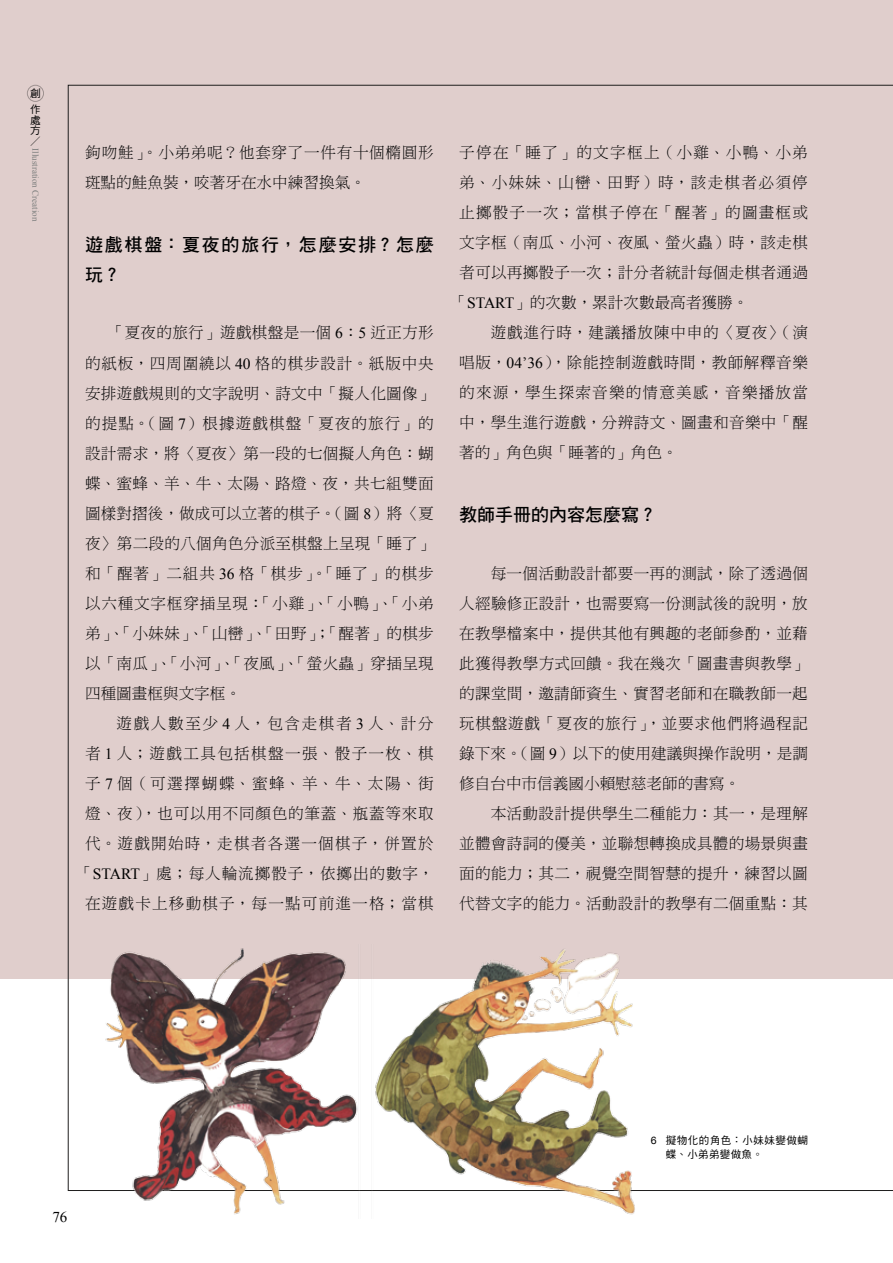
<style>
.page{position:relative;width:893px;height:1263px;background:#fff}
.page>*{position:absolute;margin:0;border:0;box-sizing:border-box;transform-origin:0 0}
.t1{font:18px/30px "DF Hei Std W7";letter-spacing:.1em;color:#000}
.t2{font:18px "DF Hei Std W7";color:#000}
.t3{font:15.6px/30px "DF Ming Std W3";letter-spacing:.045em;color:#000;text-align:justify}
.t4{font:15.6px/30px "DF Ming Std W3";letter-spacing:.08em;color:#000;text-align:right}
.t5{font:15.6px "DF Ming Std W3";letter-spacing:.02em;color:#000}
.t6{font:15.6px "DF Ming Std W3";letter-spacing:.085em;color:#000}
.t7{font:15.6px "DF Ming Std W3";letter-spacing:.075em;color:#000}
.t8{font:15.6px "DF Ming Std W3";color:#000}
.t9{font:15px "Times New Roman";color:#000}
.t10{font:10.5px/13.5px "DF Hei Std W5";letter-spacing:.045em;color:#000}
.t11{font:10.5px "DF Ming Std W3";color:#000}
.t12{font:9px "Times New Roman";color:#7b7d7c}
.s1{font-family:"Times New Roman"}
.s2{font-family:"Helvetica Neue"}
</style>
<div class="page">
<div style="left:0;top:0;width:893px;height:978px;background:#e0cecc"></div>
<img style="left:85px;top:948px;width:551px;height:267px">
<div style="left:27px;top:85px;width:17px;height:17px;border:1px solid #000;border-radius:50%"></div>
<p class="t10" style="left:30px;top:85px;width:12px;line-height:16px">創作</p>
<p class="t10" style="left:30px;top:114px;width:12px;line-height:10.5px">處方</p>
<p class="t11" style="left:30px;top:135px;width:11px">／</p>
<p class="t12" style="left:42px;top:148px;width:74px;rotate:90deg">Illustration Creation</p>
<p class="t3" style="left:85px;top:138px;width:350px">鉤吻鮭」。小弟弟呢？他套穿了一件有十個橢圓形斑點的鮭魚裝，咬著牙在水中練習換氣。</p>
<p class="t1" style="left:85px;top:229px;width:350px">遊戲棋盤：夏夜的旅行，怎麼安排？怎麼玩？</p>
<p class="t3" style="left:85px;top:318px;width:350px;text-indent:24px">「夏夜的旅行」遊戲棋盤是一個 <span class="s1">6</span>：<span class="s1">5</span> 近正方形的紙板，四周圍繞以 <span class="s1">40</span> 格的棋步設計。紙版中央安排遊戲規則的文字說明、詩文中「擬人化圖像」的提點。（圖 <span class="s1">7</span>）根據遊戲棋盤「夏夜的旅行」的設計需求，將〈夏夜〉第一段的七個擬人角色：蝴蝶、蜜蜂、羊、牛、太陽、路燈、夜，共七組雙面圖樣對摺後，做成可以立著的棋子。（圖 <span class="s1">8</span>）將〈夏夜〉第二段的八個角色分派至棋盤上呈現「睡了」和「醒著」二組共 <span class="s1">36</span> 格「棋步」。「睡了」的棋步以六種文字框穿插呈現：「小雞」、「小鴨」、「小弟弟」、「小妹妹」、「山巒」、「田野」；「醒著」的棋步以「南瓜」、「小河」、「夜風」、「螢火蟲」穿插呈現四種圖畫框與文字框。</p>
<p class="t4" style="left:77px;top:708px;width:358px">遊戲人數至少 <span class="s1">4</span> 人，包含走棋者 <span class="s1">3</span> 人、計分<br>者 <span class="s1">1</span> 人；遊戲工具包括棋盤一張、骰子一枚、棋子 <span class="s1">7</span> 個（可選擇蝴蝶、蜜蜂、羊、牛、太陽、街燈、夜），也可以用不同顏色的筆蓋、瓶蓋等來取代。遊戲開始時，走棋者各選一個棋子，併置於「<span class="s1">START</span>」處；每人輪流擲骰子，依擲出的數字，在遊戲卡上移動棋子，每一點可前進一格；當棋</p>
<p class="t6" style="left:459px;top:144px;width:350px">子停在「睡了」的文字框上（小雞、小鴨、小弟</p>
<p class="t6" style="left:459px;top:174px;width:350px">弟、小妹妹、山巒、田野）時，該走棋者必須停</p>
<p class="t7" style="left:459px;top:204px;width:350px">止擲骰子一次；當棋子停在「醒著」的圖畫框或</p>
<p class="t5" style="left:459px;top:234px;width:350px">文字框（南瓜、小河、夜風、螢火蟲）時，該走棋</p>
<p class="t5" style="left:459px;top:264px;width:350px">者可以再擲骰子一次；計分者統計每個走棋者通過</p>
<p class="t8" style="left:451px;top:294px;width:298px">「<span class="s1">START</span>」的次數，累計次數最高者獲勝。</p>
<p class="t3" style="left:491px;top:318px;width:319px">遊戲進行時，建議播放陳中申的〈夏夜〉（演</p>
<p class="t3" style="left:459px;top:348px;width:350px">唱版，<span class="s1">04’36</span>），除能控制遊戲時間，教師解釋音樂</p>
<p class="t7" style="left:459px;top:384px;width:350px">的來源，學生探索音樂的情意美感，音樂播放當</p>
<p class="t5" style="left:459px;top:414px;width:350px">中，學生進行遊戲，分辨詩文、圖畫和音樂中「醒</p>
<p class="t8" style="left:459px;top:444px;width:220px">著的」角色與「睡著的」角色。</p>
<p class="t2" style="left:459px;top:504px;width:199px">教師手冊的內容怎麼寫？</p>
<p class="t3" style="left:459px;top:558px;width:350px;text-indent:31px">每一個活動設計都要一再的測試，除了透過個人經驗修正設計，也需要寫一份測試後的說明，放在教學檔案中，提供其他有興趣的老師參酌，並藉此獲得教學方式回饋。我在幾次「圖畫書與教學」的課堂間，邀請師資生、實習老師和在職教師一起玩棋盤遊戲「夏夜的旅行」，並要求他們將過程記錄下來。（圖 <span class="s1">9</span>）以下的使用建議與操作說明，是調修自台中市信義國小賴慰慈老師的書寫。</p>
<p class="t3" style="left:459px;top:798px;width:350px;text-indent:31px">本活動設計提供學生二種能力：其一，是理解並體會詩詞的優美，並聯想轉換成具體的場景與畫面的能力；其二，視覺空間智慧的提升，練習以圖代替文字的能力。活動設計的教學有二個重點：其</p>
<p class="t9" style="left:52px;top:1206px;width:16px">76</p>
<p class="t10" style="left:666px;top:1134px;width:144px;text-indent:-15px"><span class="s2">6</span> 擬物化的角色：小妹妹變做蝴蝶、小弟弟變做魚。</p>
</div>
